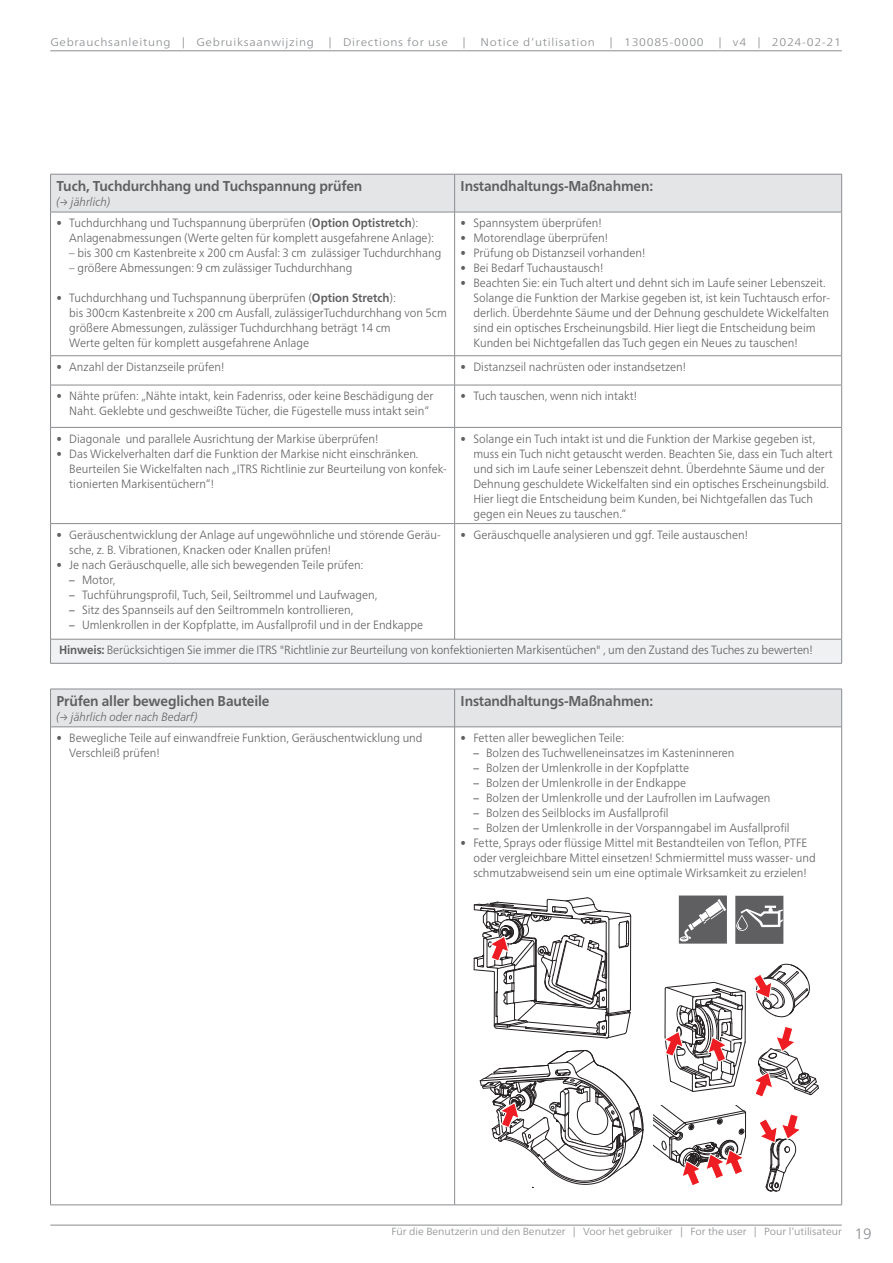
<style>
.page{position:relative;width:893px;height:1263px;background:#fff}
.page>*{position:absolute;margin:0;border:0;box-sizing:border-box;transform-origin:0 0}
.t1{font:700 14.25px "Frutiger Neue LTW1 G";letter-spacing:-.01em;color:#5f5f62;scale:.95 1}
.t2{font:300 12px/15px "Frutiger Neue LTW1 G";color:#5f5f62;scale:.93 1}
.t3{font:300 12px "Frutiger Neue LTW1 G";color:#5f5f62;scale:.94 1}
.t4{font:italic 300 12px "Frutiger Neue LTW1 G";color:#5f5f62;scale:.93 1}
.t5{font:300 11.1px "Frutiger Neue LTW1 G";letter-spacing:.06em;color:#8a8c8f;scale:1.07 1}
.t6{font:300 10.35px "Frutiger Neue LTW1 G";color:#8a8c8f}
.s1{font-weight:700}
.s2{font-weight:400}
.s3{font-size:15px}
</style>
<div class="page">
<hr style="left:50px;top:1225px;width:792px;height:1px;background:#8a8c8f">
<hr style="left:50px;top:51px;width:792px;height:1px;background:#8a8c8f">
<svg style="left:51px;top:175px;width:791px;height:552px"></svg>
<div style="left:51px;top:639px;width:791px;height:24px;background:#f0f1f2"></div>
<hr style="left:50px;top:212px;width:1px;height:144px;background:#8a8c8f">
<hr style="left:454px;top:212px;width:1px;height:144px;background:#8a8c8f">
<hr style="left:841px;top:212px;width:1px;height:144px;background:#8a8c8f">
<hr style="left:50px;top:355px;width:405px;height:1px;background:#8a8c8f">
<svg style="left:50px;top:356px;width:1px;height:29px"></svg>
<hr style="left:455px;top:355px;width:387px;height:1px;background:#8a8c8f">
<svg style="left:454px;top:356px;width:1px;height:29px"></svg>
<svg style="left:841px;top:356px;width:1px;height:29px"></svg>
<hr style="left:50px;top:385px;width:405px;height:1px;background:#8a8c8f">
<hr style="left:50px;top:385px;width:1px;height:42px;background:#8a8c8f">
<hr style="left:455px;top:385px;width:387px;height:1px;background:#8a8c8f">
<hr style="left:454px;top:385px;width:1px;height:42px;background:#8a8c8f">
<hr style="left:841px;top:385px;width:1px;height:42px;background:#8a8c8f">
<svg style="left:50px;top:640px;width:1px;height:23px"></svg>
<svg style="left:841px;top:640px;width:1px;height:23px"></svg>
<hr style="left:50px;top:427px;width:405px;height:1px;background:#8a8c8f">
<hr style="left:50px;top:428px;width:1px;height:95px;background:#8a8c8f">
<hr style="left:455px;top:427px;width:387px;height:1px;background:#8a8c8f">
<hr style="left:454px;top:428px;width:1px;height:95px;background:#8a8c8f">
<hr style="left:841px;top:428px;width:1px;height:95px;background:#8a8c8f">
<hr style="left:50px;top:523px;width:405px;height:1px;background:#8a8c8f">
<hr style="left:50px;top:524px;width:1px;height:115px;background:#8a8c8f">
<hr style="left:455px;top:523px;width:387px;height:1px;background:#8a8c8f">
<hr style="left:454px;top:524px;width:1px;height:115px;background:#8a8c8f">
<hr style="left:841px;top:524px;width:1px;height:115px;background:#8a8c8f">
<hr style="left:50px;top:727px;width:1px;height:478px;background:#8a8c8f">
<hr style="left:454px;top:727px;width:1px;height:478px;background:#8a8c8f">
<hr style="left:841px;top:727px;width:1px;height:478px;background:#8a8c8f">
<hr style="left:50px;top:1205px;width:792px;height:1px;background:#8a8c8f">
<hr style="left:50px;top:174px;width:405px;height:1px;background:#8a8c8f">
<hr style="left:50px;top:174px;width:1px;height:38px;background:#8a8c8f">
<hr style="left:455px;top:174px;width:387px;height:1px;background:#8a8c8f">
<hr style="left:841px;top:174px;width:1px;height:38px;background:#8a8c8f">
<hr style="left:50px;top:212px;width:792px;height:1px;background:#8a8c8f">
<hr style="left:50px;top:639px;width:792px;height:1px;background:#8a8c8f">
<hr style="left:50px;top:663px;width:792px;height:1px;background:#8a8c8f">
<hr style="left:50px;top:689px;width:405px;height:1px;background:#8a8c8f">
<hr style="left:50px;top:689px;width:1px;height:38px;background:#8a8c8f">
<hr style="left:455px;top:689px;width:387px;height:1px;background:#8a8c8f">
<hr style="left:841px;top:689px;width:1px;height:38px;background:#8a8c8f">
<hr style="left:50px;top:727px;width:792px;height:1px;background:#8a8c8f">
<hr style="left:454px;top:174px;width:1px;height:38px;background:#8a8c8f">
<hr style="left:454px;top:689px;width:1px;height:38px;background:#8a8c8f">
<svg style="left:679px;top:896px;width:48px;height:48px;background:#78787a"></svg>
<svg style="left:735px;top:896px;width:48px;height:48px;background:#747477"></svg>
<svg style="left:474px;top:898px;width:157px;height:140px"></svg>
<svg style="left:480px;top:1050px;width:163px;height:138px"></svg>
<svg style="left:664px;top:982px;width:82px;height:110px"></svg>
<svg style="left:754px;top:964px;width:55px;height:53px"></svg>
<svg style="left:760px;top:1114px;width:40px;height:78px"></svg>
<svg style="left:755px;top:1026px;width:64px;height:71px"></svg>
<svg style="left:654px;top:1105px;width:92px;height:80px"></svg>
<p class="t5" style="left:50px;top:38px;width:248px">Gebrauchsanleitung | Gebruiksaanwijzing</p>
<p class="t5" style="left:329px;top:38px;width:113px">| Directions for use</p>
<p class="t5" style="left:463px;top:38px;width:5px">|</p>
<p class="t5" style="left:481px;top:38px;width:108px">Notice d‘utilisation</p>
<p class="t5" style="left:610px;top:38px;width:89px">| 130085-0000</p>
<p class="t5" style="left:718px;top:38px;width:116px">| v4 | 2024-02-21</p>
<p class="t1" style="left:57px;top:180px;width:323px">Tuch, Tuchdurchhang und Tuchspannung prüfen</p>
<p class="t4" style="left:57px;top:195px;width:59px">(→ jährlich)</p>
<p class="t2" style="left:69px;top:216px;width:394px;text-indent:-13px">• Tuchdurchhang und Tuchspannung überprüfen (<span class="s1">Option Optistretch</span>):<br>Anlagenabmessungen (Werte gelten für komplett ausgefahrene Anlage):</p>
<p class="t2" style="left:69px;top:246px;width:401px">– bis 300 cm Kastenbreite x 200 cm Ausfal: 3 cm zulässiger Tuchdurchhang</p>
<p class="t2" style="left:69px;top:261px;width:306px">– größere Abmessungen: 9 cm zulässiger Tuchdurchhang</p>
<p class="t2" style="left:69px;top:291px;width:407px;text-indent:-13px">• Tuchdurchhang und Tuchspannung überprüfen (<span class="s1">Option Stretch</span>):<br>bis 300cm Kastenbreite x 200 cm Ausfall, zulässigerTuchdurchhang von 5cm größere Abmessungen, zulässiger Tuchdurchhang beträgt 14 cm<br>Werte gelten für komplett ausgefahrene Anlage</p>
<p class="t1" style="left:461px;top:180px;width:204px">Instandhaltungs-Maßnahmen:</p>
<p class="t2" style="left:461px;top:216px;width:153px">• Spannsystem überprüfen!</p>
<p class="t2" style="left:461px;top:231px;width:160px">• Motorendlage überprüfen!</p>
<p class="t2" style="left:461px;top:246px;width:200px">• Prüfung ob Distanzseil vorhanden!</p>
<p class="t2" style="left:461px;top:261px;width:155px">• Bei Bedarf Tuchaustausch!</p>
<p class="t2" style="left:473px;top:276px;width:385px;text-indent:-13px">• Beachten Sie: ein Tuch altert und dehnt sich im Laufe seiner Lebenszeit.<br>Solange die Funktion der Markise gegeben ist, ist kein Tuchtausch erfor&shy;derlich. Überdehnte Säume und der Dehnung geschuldete Wickelfalten sind ein optisches Erscheinungsbild. Hier liegt die Entscheidung beim Kunden bei Nichtgefallen das Tuch gegen ein Neues zu tauschen!</p>
<p class="t2" style="left:57px;top:360px;width:182px">• Anzahl der Distanzseile prüfen!</p>
<p class="t2" style="left:461px;top:360px;width:244px">• Distanzseil nachrüsten oder instandsetzen!</p>
<p class="t2" style="left:69px;top:389px;width:393px;text-indent:-13px">• Nähte prüfen: „Nähte intakt, kein Fadenriss, oder keine Beschädigung der<br>Naht. Geklebte und geschweißte Tücher, die Fügestelle muss intakt sein“</p>
<p class="t2" style="left:461px;top:389px;width:191px">• Tuch tauschen, wenn nich intakt!</p>
<p class="t2" style="left:57px;top:431px;width:347px">• Diagonale und parallele Ausrichtung der Markise überprüfen!</p>
<p class="t2" style="left:69px;top:446px;width:407px;text-indent:-13px">• Das Wickelverhalten darf die Funktion der Markise nicht einschränken.<br>Beurteilen Sie Wickelfalten nach „ITRS Richtlinie zur Beurteilung von konfek&shy;tionierten Markisentüchern“!</p>
<p class="t2" style="left:473px;top:431px;width:388px;text-indent:-13px">• Solange ein Tuch intakt ist und die Funktion der Markise gegeben ist, muss ein Tuch nicht getauscht werden. Beachten Sie, dass ein Tuch altert und sich im Laufe seiner Lebenszeit dehnt. Überdehnte Säume und der Dehnung geschuldete Wickelfalten sind ein optisches Erscheinungsbild.<br>Hier liegt die Entscheidung beim Kunden, bei Nichtgefallen das Tuch gegen ein Neues zu tauschen.“</p>
<p class="t2" style="left:69px;top:528px;width:401px;text-indent:-13px">• Geräuschentwicklung der Anlage auf ungewöhnliche und störende Geräu&shy;sche, z. B. Vibrationen, Knacken oder Knallen prüfen!</p>
<p class="t2" style="left:57px;top:558px;width:332px">• Je nach Geräuschquelle, alle sich bewegenden Teile prüfen:</p>
<p class="t2" style="left:69px;top:573px;width:51px"><span class="s2">–</span> Motor,</p>
<p class="t2" style="left:69px;top:588px;width:333px"><span class="s2">–</span> Tuchführungsprofil, Tuch, Seil, Seiltrommel und Laufwagen,</p>
<p class="t2" style="left:69px;top:603px;width:307px"><span class="s2">–</span> Sitz des Spannseils auf den Seiltrommeln kontrollieren,</p>
<p class="t2" style="left:69px;top:618px;width:382px"><span class="s2">–</span> Umlenkrollen in der Kopfplatte, im Ausfallprofil und in der Endkappe</p>
<p class="t2" style="left:461px;top:528px;width:311px">• Geräuschquelle analysieren und ggf. Teile austauschen!</p>
<p class="t3" style="left:59px;top:645px;width:803px"><span class="s1">Hinweis:</span> Berücksichtigen Sie immer die ITRS "Richtlinie zur Beurteilung von konfektionierten Markisentüchen" , um den Zustand des Tuches zu bewerten!</p>
<p class="t1" style="left:57px;top:695px;width:226px">Prüfen aller beweglichen Bauteile</p>
<p class="t4" style="left:57px;top:710px;width:153px">(→ jährlich oder nach Bedarf)</p>
<p class="t1" style="left:461px;top:695px;width:204px">Instandhaltungs-Maßnahmen:</p>
<p class="t2" style="left:69px;top:731px;width:381px;text-indent:-13px">• Bewegliche Teile auf einwandfreie Funktion, Geräuschentwicklung und<br>Verschleiß prüfen!</p>
<p class="t2" style="left:461px;top:731px;width:178px">• Fetten aller beweglichen Teile:</p>
<p class="t2" style="left:473px;top:746px;width:282px"><span class="s2">–</span> Bolzen des Tuchwelleneinsatzes im Kasteninneren</p>
<p class="t2" style="left:473px;top:761px;width:233px"><span class="s2">–</span> Bolzen der Umlenkrolle in der Kopfplatte</p>
<p class="t2" style="left:473px;top:776px;width:230px"><span class="s2">–</span> Bolzen der Umlenkrolle in der Endkappe</p>
<p class="t2" style="left:473px;top:791px;width:321px"><span class="s2">–</span> Bolzen der Umlenkrolle und der Laufrollen im Laufwagen</p>
<p class="t2" style="left:473px;top:806px;width:211px"><span class="s2">–</span> Bolzen des Seilblocks im Ausfallprofil</p>
<p class="t2" style="left:473px;top:821px;width:341px"><span class="s2">–</span> Bolzen der Umlenkrolle in der Vorspanngabel im Ausfallprofil</p>
<p class="t2" style="left:473px;top:836px;width:370px;text-indent:-13px">• Fette, Sprays oder flüssige Mittel mit Bestandteilen von Teflon, PTFE oder vergleichbare Mittel einsetzen! Schmiermittel muss wasser- und schmutzabweisend sein um eine optimale Wirksamkeit zu erzielen!</p>
<p class="t6" style="left:391px;top:1227px;width:482px">Für die Benutzerin und den Benutzer | Voor het gebruiker | For the user | Pour l‘utilisateur <span class="s3">19</span></p>
</div>
